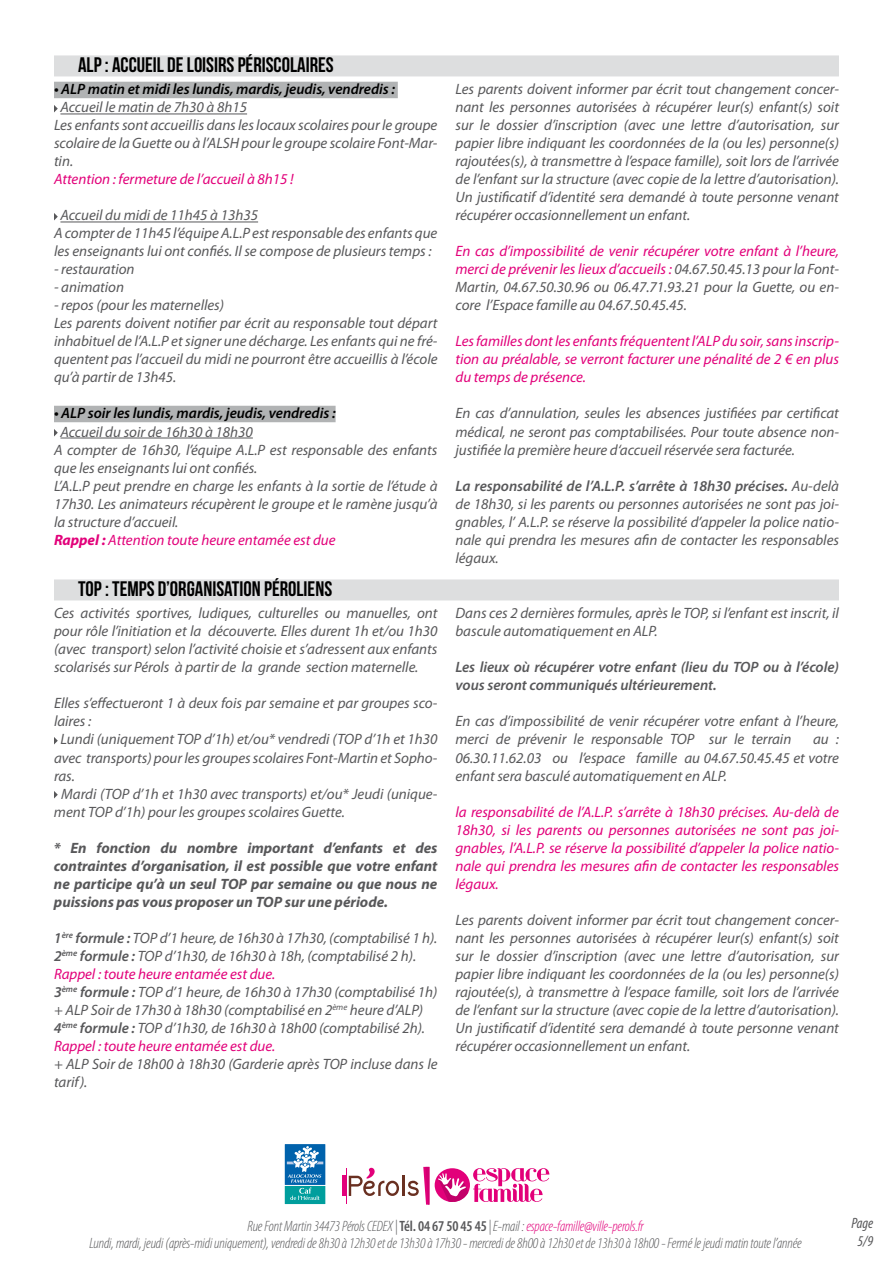
<style>
.page{position:relative;width:893px;height:1263px;background:#fff}
.page>*{position:absolute;margin:0;border:0;box-sizing:border-box;transform-origin:0 0}
.t1{font:21px "Bebas Neue";color:#000}
.t2{font:italic 15px/18px "Myriad Pro";letter-spacing:-.005em;color:#58585a}
.t3{font:italic 15px/18px "Myriad Pro";letter-spacing:-.005em;color:#e2007a;text-align:justify}
.t4{font:italic 300 condensed 15px/16.5px "Myriad Pro";letter-spacing:-.01em;color:#58585a;text-align:center}
.t5{font:italic 700 15px/18px "Myriad Pro";letter-spacing:-.005em;color:#58585a;text-align:justify}
.t6{font:italic 600 15px "Myriad Pro";letter-spacing:-.005em;color:#000}
.t7{font:italic 600 15px/18px "Myriad Pro";letter-spacing:-.005em;color:#58585a}
.t8{font:italic condensed 15px/18px "Myriad Pro";color:#58585a;text-align:center}
.s1{font-weight:700;color:#e2007a}
.s2{color:#e2007a}
.s3{font-weight:600}
.s4{font-weight:600;font-style:normal}
</style>
<div class="page">
<hr style="left:346px;top:1168px;width:1px;height:36px;background:#e2007a">
<hr style="left:342px;top:1176px;width:4px;height:20px;background:#e2007a">
<hr style="left:402px;top:1176px;width:3px;height:20px;background:#693021">
<svg style="left:349px;top:1168px;width:50px;height:28px"></svg>
<svg style="left:407px;top:1167px;width:22px;height:38px"></svg>
<div style="left:435px;top:1168px;width:35px;height:34px;background:#e2007a;border-radius:50%"></div>
<svg style="left:438px;top:1168px;width:111px;height:34px"></svg>
<div style="left:284px;top:1165px;width:42px;height:39px;background:#009e9d"></div>
<div style="left:284px;top:1165px;width:42px;height:40px;border:1px solid #fff"></div>
<div style="left:284px;top:1143px;width:42px;height:42px;background:#0062ac"></div>
<div style="left:284px;top:1143px;width:42px;height:42px;border:1px solid #fff"></div>
<svg style="left:287px;top:1146px;width:36px;height:54px"></svg>
<div style="left:54px;top:55px;width:785px;height:21px;background:#dddedf"></div>
<div style="left:54px;top:82px;width:344px;height:16px;background:#b1b3b4"></div>
<hr style="left:60px;top:114px;width:187px;height:1px;background:#58585a">
<hr style="left:60px;top:222px;width:198px;height:1px;background:#58585a">
<div style="left:54px;top:406px;width:282px;height:16px;background:#b1b3b4"></div>
<hr style="left:60px;top:438px;width:193px;height:1px;background:#58585a">
<svg style="left:54px;top:105px;width:4px;height:7px"></svg>
<svg style="left:54px;top:213px;width:4px;height:7px"></svg>
<svg style="left:54px;top:429px;width:4px;height:7px"></svg>
<div style="left:54px;top:579px;width:785px;height:21px;background:#dddedf"></div>
<svg style="left:54px;top:737px;width:4px;height:7px"></svg>
<svg style="left:54px;top:791px;width:4px;height:7px"></svg>
<h1 class="t1" style="left:78px;top:53px;width:257px">ALP : ACCUEIL DE LOISIRS PÉRISCOLAIRES</h1>
<p class="t6" style="left:54px;top:80px;width:343px">• ALP matin et midi les lundis, mardis, jeudis, vendredis :</p>
<p class="t2" style="left:54px;top:98px;width:385px;text-indent:6px">Accueil le matin de 7h30 à 8h15<br>Les enfants sont accueillis dans les locaux scolaires pour le groupe scolaire de la Guette ou à l’ALSH pour le groupe scolaire Font-Mar&shy;tin.</p>
<p class="t3" style="left:54px;top:170px;width:241px">Attention : fermeture de l’accueil à 8h15 !</p>
<p class="t2" style="left:54px;top:206px;width:385px;text-indent:6px">Accueil du midi de 11h45 à 13h35<br>A compter de 11h45 l’équipe A.L.P est responsable des enfants que les enseignants lui ont confiés. Il se compose de plusieurs temps :</p>
<p class="t2" style="left:54px;top:260px;width:82px">- restauration</p>
<p class="t2" style="left:54px;top:278px;width:72px">- animation</p>
<p class="t2" style="left:54px;top:296px;width:385px">- repos (pour les maternelles)<br>Les parents doivent notifier par écrit au responsable tout départ inhabituel de l’A.L.P et signer une décharge. Les enfants qui ne fré&shy;quentent pas l’accueil du midi ne pourront être accueillis à l’école qu’à partir de 13h45.</p>
<p class="t6" style="left:54px;top:404px;width:283px">• ALP soir les lundis, mardis, jeudis, vendredis :</p>
<p class="t2" style="left:54px;top:422px;width:385px;text-indent:6px">Accueil du soir de 16h30 à 18h30<br>A compter de 16h30, l’équipe A.L.P est responsable des enfants que les enseignants lui ont confiés.<br>L’A.L.P peut prendre en charge les enfants à la sortie de l’étude à 17h30. Les animateurs récupèrent le groupe et le ramène jusqu’à la structure d’accueil.<br><span class="s1">Rappel :</span> <span class="s2">Attention toute heure entamée est due</span></p>
<h1 class="t1" style="left:78px;top:577px;width:256px">T0P : TEMPS D’ORGANISATION PÉROLIENS</h1>
<p class="t2" style="left:54px;top:604px;width:385px;text-align:justify">Ces activités sportives, ludiques, culturelles ou manuelles, ont pour rôle l’initiation et la découverte. Elles durent 1h et/ou 1h30 (avec transport) selon l’activité choisie et s’adressent aux enfants scolarisés sur Pérols à partir de la grande section maternelle.</p>
<p class="t2" style="left:54px;top:694px;width:385px">Elles s’effectueront 1 à deux fois par semaine et par groupes sco-</p>
<p class="t2" style="left:54px;top:712px;width:39px">laires :</p>
<p class="t2" style="left:61px;top:730px;width:378px">Lundi (uniquement TOP d’1h) et/ou* vendredi (TOP d’1h et 1h30</p>
<p class="t2" style="left:54px;top:748px;width:385px">avec transports) pour les groupes scolaires Font-Martin et Sopho-</p>
<p class="t2" style="left:54px;top:766px;width:22px">ras.</p>
<p class="t2" style="left:61px;top:784px;width:378px">Mardi (TOP d’1h et 1h30 avec transports) et/ou* Jeudi (unique-</p>
<p class="t2" style="left:54px;top:802px;width:292px">ment TOP d’1h) pour les groupes scolaires Guette.</p>
<p class="t5" style="left:54px;top:838px;width:385px">* En fonction du nombre important d’enfants et des contraintes d’organisation, il est possible que votre enfant ne participe qu’à un seul TOP par semaine ou que nous ne puissions pas vous proposer un TOP sur une période.</p>
<p class="t2" style="left:54px;top:928px;width:385px"><span class="s3">1</span><sup>ère</sup> <span class="s3">formule :</span> TOP d’1 heure, de 16h30 à 17h30, (comptabilisé 1 h).<br><span class="s3">2</span><sup>ème</sup> <span class="s3">formule :</span> TOP d’1h30, de 16h30 à 18h, (comptabilisé 2 h).<br><span class="s2">Rappel : toute heure entamée est due.<br></span><span class="s3">3</span><sup>ème</sup> <span class="s3">formule :</span> TOP d’1 heure, de 16h30 à 17h30 (comptabilisé 1h) + ALP Soir de 17h30 à 18h30 (comptabilisé en 2<sup>ème</sup> heure d’ALP)<br><span class="s3">4</span><sup>ème</sup> <span class="s3">formule :</span> TOP d’1h30, de 16h30 à 18h00 (comptabilisé 2h).<br><span class="s2">Rappel : toute heure entamée est due.</span></p>
<p class="t2" style="left:54px;top:1054px;width:385px">+ ALP Soir de 18h00 à 18h30 (Garderie après TOP incluse dans le tarif).</p>
<p class="t2" style="left:455px;top:80px;width:385px;text-align:justify">Les parents doivent informer par écrit tout changement concer&shy;nant les personnes autorisées à récupérer leur(s) enfant(s) soit sur le dossier d’inscription (avec une lettre d’autorisation, sur papier libre indiquant les coordonnées de la (ou les) personne(s) rajoutées(s), à transmettre à l’espace famille), soit lors de l’arrivée de l’enfant sur la structure (avec copie de la lettre d’autorisation).<br>Un justificatif d’identité sera demandé à toute personne venant récupérer occasionnellement un enfant.</p>
<p class="t2" style="left:455px;top:242px;width:385px;text-align:justify"><span class="s2">En cas d’impossibilité de venir récupérer votre enfant à l’heure, merci de prévenir les lieux d’accueils :</span> 04.67.50.45.13 pour la Font-Martin, 04.67.50.30.96 ou 06.47.71.93.21 pour la Guette, ou en&shy;core l’Espace famille au 04.67.50.45.45.</p>
<p class="t3" style="left:455px;top:332px;width:385px">Les familles dont les enfants fréquentent l’ALP du soir, sans inscrip&shy;tion au préalable, se verront facturer une pénalité de 2 € en plus du temps de présence.</p>
<p class="t2" style="left:455px;top:404px;width:385px;text-align:justify">En cas d’annulation, seules les absences justifiées par certificat médical, ne seront pas comptabilisées. Pour toute absence non&shy;justifiée la première heure d‘accueil réservée sera facturée.</p>
<p class="t2" style="left:455px;top:476px;width:385px;text-align:justify"><span class="s3">La responsabilité de l’A.L.P. s’arrête à 18h30 précises.</span> Au-delà de 18h30, si les parents ou personnes autorisées ne sont pas joi&shy;gnables, l’ A.L.P. se réserve la possibilité d’appeler la police natio&shy;nale qui prendra les mesures afin de contacter les responsables légaux.</p>
<p class="t2" style="left:455px;top:604px;width:385px">Dans ces 2 dernières formules, après le TOP, si l’enfant est inscrit, il bascule automatiquement en ALP.</p>
<p class="t7" style="left:455px;top:658px;width:385px">Les lieux où récupérer votre enfant (lieu du TOP ou à l’école) vous seront communiqués ultérieurement.</p>
<p class="t2" style="left:455px;top:712px;width:385px">En cas d’impossibilité de venir récupérer votre enfant à l’heure, merci de prévenir le responsable TOP sur le terrain</p>
<p class="t2" style="left:455px;top:730px;width:385px;text-align:justify;text-indent:357px">au :<br>06.30.11.62.03 ou l’espace famille au 04.67.50.45.45 et votre enfant sera basculé automatiquement en ALP.</p>
<p class="t3" style="left:455px;top:802px;width:385px">la responsabilité de l’A.L.P. s’arrête à 18h30 précises. Au-delà de 18h30, si les parents ou personnes autorisées ne sont pas joi&shy;gnables, l’A.L.P. se réserve la possibilité d’appeler la police natio&shy;nale qui prendra les mesures afin de contacter les responsables légaux.</p>
<p class="t2" style="left:455px;top:910px;width:385px;text-align:justify">Les parents doivent informer par écrit tout changement concer&shy;nant les personnes autorisées à récupérer leur(s) enfant(s) soit sur le dossier d’inscription (avec une lettre d’autorisation, sur papier libre indiquant les coordonnées de la (ou les) personne(s) rajoutée(s), à transmettre à l’espace famille, soit lors de l’arrivée de l’enfant sur la structure (avec copie de la lettre d’autorisation).<br>Un justificatif d’identité sera demandé à toute personne venant récupérer occasionnellement un enfant.</p>
<p class="t4" style="left:90px;top:1218px;width:714px">Rue Font Martin 34473 Pérols CEDEX | <span class="s4">Tél. 04 67 50 45 45</span> | E-mail : <span class="s2">espace-famille@ville-perols.fr<br></span>Lundi, mardi, jeudi (après-midi uniquement), vendredi de 8h30 à 12h30 et de 13h30 à 17h30 - mercredi de 8h00 à 12h30 et de 13h30 à 18h00 - Fermé le jeudi matin toute l’année</p>
<p class="t8" style="left:852px;top:1214px;width:23px">Page<br>5/9</p>
</div>
